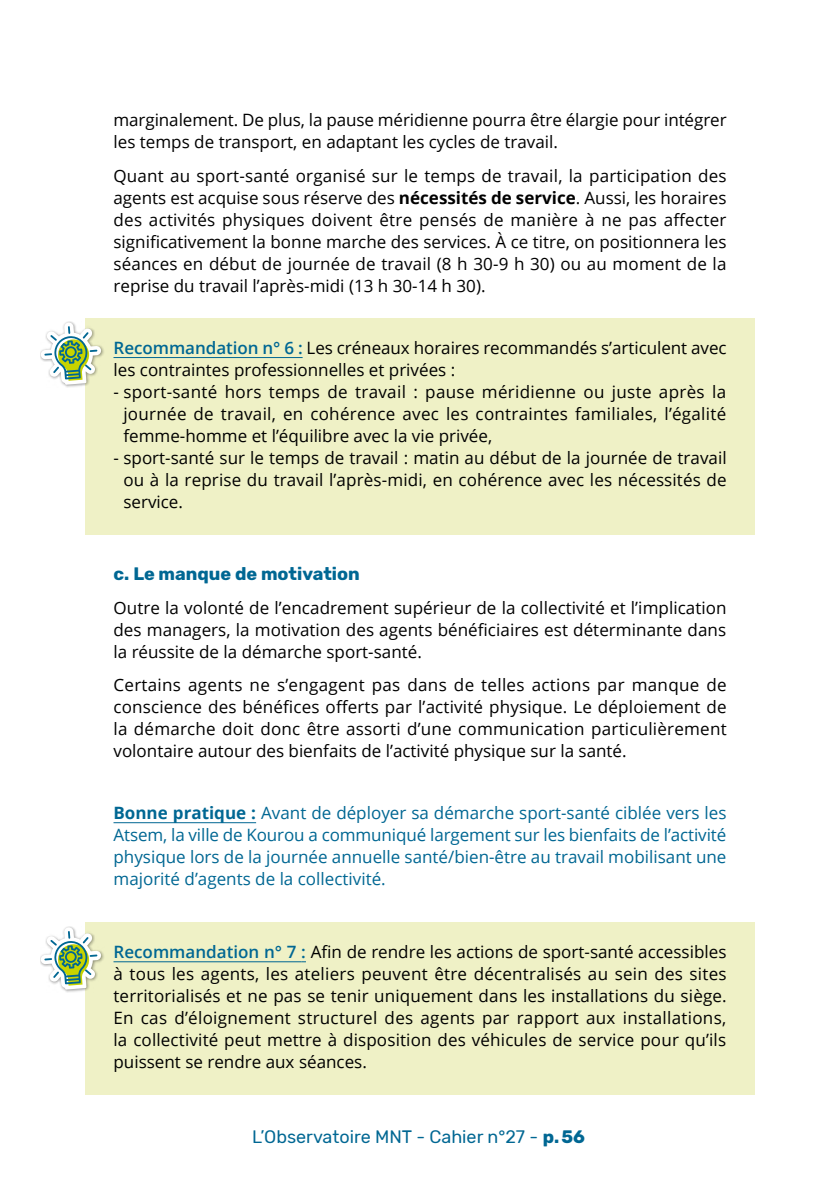
<style>
.page{position:relative;width:840px;height:1191px;background:#fff}
.page>*{position:absolute;margin:0;border:0;box-sizing:border-box;transform-origin:0 0}
.t1{font:18px "Rubik";color:#006793}
.t2{font:700 18px "Rubik";color:#006793}
.t3{font:17px/22px "Open Sans";color:#000;text-align:justify}
.t4{font:17px/22px "Open Sans";color:#006793;text-align:justify}
.s1{font-weight:700}
.s2{font-weight:600;color:#006793}
</style>
<div class="page">
<div style="left:85px;top:318px;width:669px;height:84px;background:#eff1c6"></div>
<hr style="left:113px;top:357px;width:185px;height:1px;background:#006793">
<div style="left:85px;top:362px;width:669px;height:106px;background:#eff1c6"></div>
<div style="left:85px;top:428px;width:669px;height:106px;background:#eff1c6"></div>
<hr style="left:113px;top:822px;width:143px;height:1px;background:#006793">
<div style="left:85px;top:922px;width:669px;height:172px;background:#eff1c6"></div>
<hr style="left:113px;top:961px;width:188px;height:1px;background:#006793">
<div style="left:40px;top:321px;width:64px;height:66px;background:#000;opacity:.4"></div>
<svg style="left:41px;top:322px;width:60px;height:63px"></svg>
<div style="left:40px;top:926px;width:64px;height:66px;background:#000;opacity:.4"></div>
<svg style="left:41px;top:927px;width:60px;height:62px"></svg>
<p class="t3" style="left:113px;top:109px;width:614px">marginalement. De plus, la pause méridienne pourra être élargie pour intégrer les temps de transport, en adaptant les cycles de travail.</p>
<p class="t3" style="left:113px;top:164px;width:614px">Quant au sport-santé organisé sur le temps de travail, la participation des agents est acquise sous réserve des <span class="s1">nécessités de service</span>. Aussi, les horaires des activités physiques doivent être pensés de manière à ne pas affecter significativement la bonne marche des services. À ce titre, on positionnera les séances en début de journée de travail (8 h 30-9 h 30) ou au moment de la reprise du travail l’après-midi (13 h 30-14 h 30).</p>
<p class="t3" style="left:113px;top:336px;width:614px"><span class="s2">Recommandation n° 6 :</span> Les créneaux horaires recommandés s’articulent avec les contraintes professionnelles et privées :</p>
<p class="t3" style="left:123px;top:380px;width:604px;text-indent:-10px">- sport-santé hors temps de travail : pause méridienne ou juste après la journée de travail, en cohérence avec les contraintes familiales, l’égalité femme-homme et l’équilibre avec la vie privée,</p>
<p class="t3" style="left:123px;top:446px;width:604px;text-indent:-10px">- sport-santé sur le temps de travail : matin au début de la journée de travail ou à la reprise du travail l’après-midi, en cohérence avec les nécessités de service.</p>
<p class="t2" style="left:113px;top:563px;width:248px">c. Le manque de motivation</p>
<p class="t3" style="left:113px;top:596px;width:614px">Outre la volonté de l’encadrement supérieur de la collectivité et l’implication des managers, la motivation des agents bénéficiaires est déterminante dans la réussite de la démarche sport-santé.</p>
<p class="t3" style="left:113px;top:673px;width:614px">Certains agents ne s’engagent pas dans de telles actions par manque de conscience des bénéfices offerts par l’activité physique. Le déploiement de la démarche doit donc être assorti d’une communication particulièrement volontaire autour des bienfaits de l’activité physique sur la santé.</p>
<p class="t4" style="left:113px;top:801px;width:614px"><span class="s1">Bonne pratique :</span> Avant de déployer sa démarche sport-santé ciblée vers les Atsem, la ville de Kourou a communiqué largement sur les bienfaits de l’activité physique lors de la journée annuelle santé/bien-être au travail mobilisant une majorité d’agents de la collectivité.</p>
<p class="t3" style="left:113px;top:940px;width:614px"><span class="s2">Recommandation n° 7 :</span> Afin de rendre les actions de sport-santé accessibles à tous les agents, les ateliers peuvent être décentralisés au sein des sites territorialisés et ne pas se tenir uniquement dans les installations du siège.<br>En cas d’éloignement structurel des agents par rapport aux installations, la collectivité peut mettre à disposition des véhicules de service pour qu’ils puissent se rendre aux séances.</p>
<p class="t1" style="left:252px;top:1126px;width:334px">L’Observatoire MNT - Cahier n°27 - <span class="s1">p.56</span></p>
</div>
